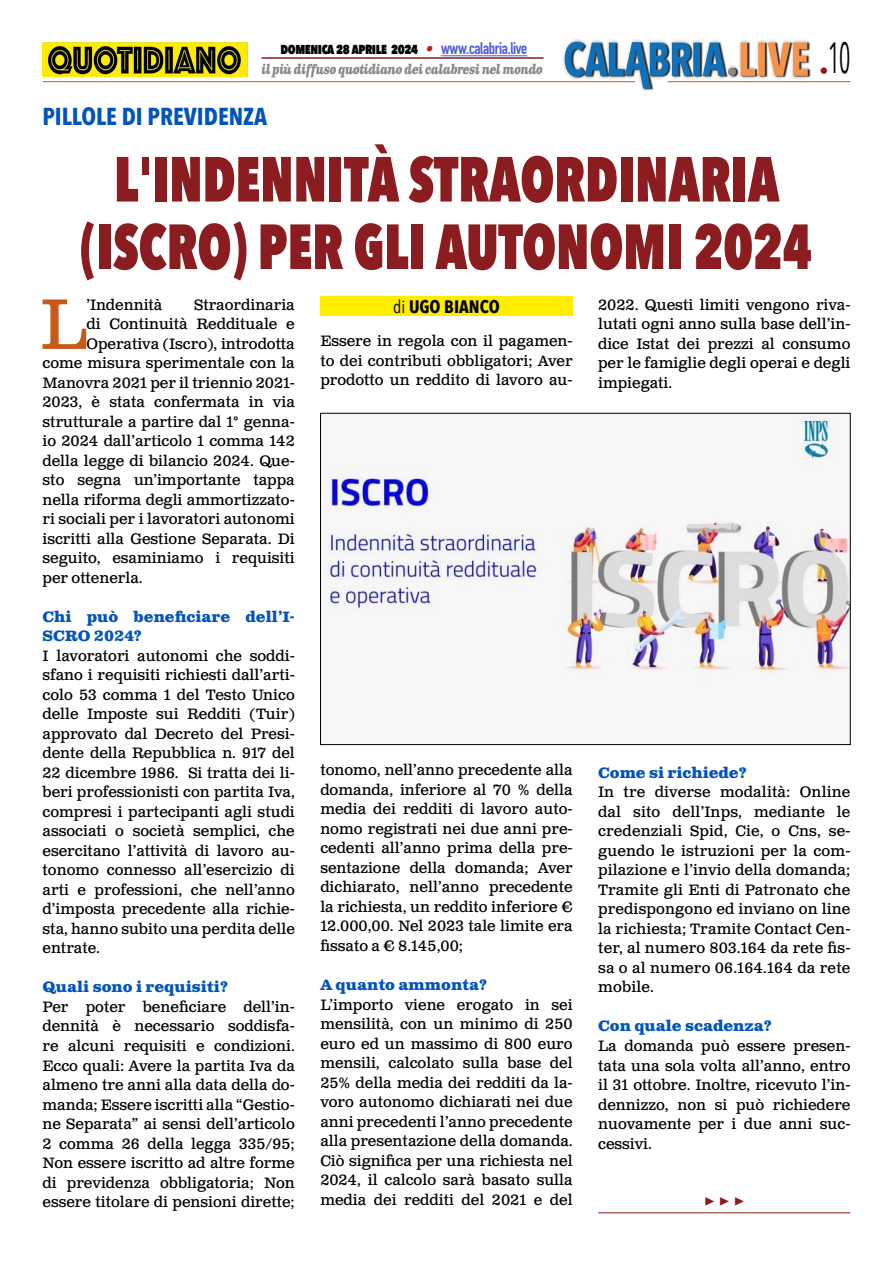
<style>
.page{position:relative;width:893px;height:1263px;background:#fff}
.page>*{position:absolute;margin:0;border:0;box-sizing:border-box;transform-origin:0 0}
.t1{font:71.25px "Clarendon Text Pro";color:#c85a19}
.t2{font:800 63px/67.5px "Avenir Next Condensed";color:#8b1c1f;text-align:center;scale:.84 1}
.t3{font:43.5px "Avenir Next Condensed";color:#000;scale:.55 1}
.t4{font:700 24.45px "Avenir Next Condensed";color:#0253ba}
.t5{font:700 18px "Avenir Next Condensed";color:#000}
.t6{font:700 18px "Minion Pro";color:#8b1c1f}
.t7{font:15px/19.5px "Clarendon Text Pro";color:#000;text-align:justify}
.t8{font:700 15px/19.5px "Clarendon Text Pro";color:#0253ba}
.t9{font:800 15px "Avenir Next Condensed";letter-spacing:-.03em;color:#000;scale:.9 1}
.t10{font:italic 700 13.5px "Clarendon Text Pro";letter-spacing:-.05em;color:#878787;scale:.79 1}
.s1{font-family:"Clarendon Text Pro";font-weight:700;font-style:italic;color:#ca181a}
.s2{font-family:"DIN Condensed";font-weight:700;font-size:16.5px;color:#4f5cd6}
.s3{font-weight:400}
</style>
<div class="page">
<img style="left:563px;top:39px;width:248px;height:51px">
<hr style="left:43px;top:81px;width:592px;height:1px;background:#c85a19">
<hr style="left:668px;top:81px;width:182px;height:1px;background:#c85a19">
<hr style="left:441px;top:55px;width:86px;height:1px;background:#4f5cd6">
<hr style="left:261px;top:57px;width:282px;height:2px;background:#8b1c1f">
<img style="left:43px;top:42px;width:204px;height:35px">
<div style="left:320px;top:296px;width:253px;height:20px;background:#ffed00"></div>
<hr style="left:598px;top:1212px;width:252px;height:1px;background:#8b1c1f">
<img style="left:325px;top:415px;width:523px;height:266px">
<p class="t9" style="left:281px;top:39px;width:276px">domenica 28 aprile 2024 <span class="s1">•</span> <span class="s2">www.calabria.live</span></p>
<p class="t10" style="left:261px;top:61px;width:358px">il più diffuso quotidiano dei calabresi nel mondo</p>
<h3 class="t4" style="left:42px;top:101px;width:226px">PILLOLE DI PREVIDENZA</h3>
<h3 class="t3" style="left:820px;top:20px;width:58px"><sub>•</sub>10</h3>
<h2 class="t2" style="left:80px;top:145px;width:873px">L'INDENNITÀ STRAORDINARIA (ISCRO) PER GLI AUTONOMI 2024</h2>
<h1 class="t1" style="left:40px;top:281px;width:48px">L</h1>
<p class="t7" style="left:86px;top:296px;width:77px">’Indennità</p>
<p class="t7" style="left:194px;top:296px;width:102px">Straordinaria</p>
<p class="t7" style="left:598px;top:296px;width:254px">2022. Questi limiti vengono riva&shy;lutati ogni anno sulla base dell’in&shy;dice Istat dei prezzi al consumo per le famiglie degli operai e degli impiegati.</p>
<p class="t5" style="left:393px;top:295px;width:108px"><span class="s3">di</span> UGO BIANCO</p>
<p class="t7" style="left:86px;top:315px;width:210px">di Continuità Reddituale e</p>
<p class="t7" style="left:86px;top:335px;width:210px">Operativa (Iscro), introdotta</p>
<p class="t7" style="left:43px;top:354px;width:254px">come misura sperimentale con la</p>
<p class="t7" style="left:43px;top:374px;width:254px">Manovra 2021 per il triennio 2021-</p>
<p class="t7" style="left:43px;top:393px;width:254px">2023, è stata confermata in via</p>
<p class="t7" style="left:43px;top:413px;width:254px">strutturale a partire dal 1° genna-</p>
<p class="t7" style="left:43px;top:432px;width:254px">io 2024 dall’articolo 1 comma 142</p>
<p class="t7" style="left:43px;top:452px;width:254px">della legge di bilancio 2024. Que-</p>
<p class="t7" style="left:43px;top:471px;width:254px">sto segna un’importante tappa</p>
<p class="t7" style="left:43px;top:491px;width:254px">nella riforma degli ammortizzato-</p>
<p class="t7" style="left:43px;top:510px;width:254px">ri sociali per i lavoratori autonomi</p>
<p class="t7" style="left:43px;top:530px;width:254px">iscritti alla Gestione Separata. Di</p>
<p class="t7" style="left:43px;top:549px;width:254px">seguito, esaminiamo i requisiti</p>
<p class="t7" style="left:43px;top:569px;width:102px">per ottenerla.</p>
<p class="t8" style="left:43px;top:608px;width:254px">Chi può beneficiare dell’I-<br>SCRO 2024?</p>
<p class="t7" style="left:43px;top:647px;width:254px">I lavoratori autonomi che soddi&shy;sfano i requisiti richiesti dall’arti&shy;colo 53 comma 1 del Testo Unico delle Imposte sui Redditi (Tuir) approvato dal Decreto del Presi&shy;dente della Repubblica n. 917 del 22 dicembre 1986. Si tratta dei li&shy;beri professionisti con partita Iva, compresi i partecipanti agli studi associati o società semplici, che esercitano l’attività di lavoro au&shy;tonomo connesso all’esercizio di arti e professioni, che nell’anno d’imposta precedente alla richie&shy;sta, hanno subito una perdita delle entrate.</p>
<p class="t8" style="left:43px;top:978px;width:187px">Quali sono i requisiti?</p>
<p class="t7" style="left:43px;top:998px;width:254px">Per poter beneficiare dell’in&shy;dennità è necessario soddisfa&shy;re alcuni requisiti e condizioni.<br>Ecco quali: Avere la partita Iva da almeno tre anni alla data della do&shy;manda; Essere iscritti alla “Gestio&shy;ne Separata” ai sensi dell’articolo 2 comma 26 della legga 335/95; Non essere iscritto ad altre forme di previdenza obbligatoria; Non essere titolare di pensioni dirette;</p>
<p class="t7" style="left:320px;top:332px;width:254px">Essere in regola con il pagamen&shy;to dei contributi obbligatori; Aver prodotto un reddito di lavoro au-</p>
<p class="t7" style="left:320px;top:761px;width:254px">tonomo, nell’anno precedente alla domanda, inferiore al 70 % della media dei redditi di lavoro auto&shy;nomo registrati nei due anni pre&shy;cedenti all’anno prima della pre&shy;sentazione della domanda; Aver dichiarato, nell’anno precedente la richiesta, un reddito inferiore € 12.000,00. Nel 2023 tale limite era fissato a € 8.145,00;</p>
<p class="t8" style="left:320px;top:976px;width:169px">A quanto ammonta?</p>
<p class="t7" style="left:320px;top:995px;width:254px">L’importo viene erogato in sei mensilità, con un minimo di 250 euro ed un massimo di 800 euro mensili, calcolato sulla base del 25% della media dei redditi da la&shy;voro autonomo dichiarati nei due anni precedenti l’anno precedente alla presentazione della domanda.<br>Ciò significa per una richiesta nel 2024, il calcolo sarà basato sulla media dei redditi del 2021 e del</p>
<p class="t8" style="left:598px;top:764px;width:150px">Come si richiede?</p>
<p class="t7" style="left:598px;top:783px;width:254px">In tre diverse modalità: Online dal sito dell’Inps, mediante le credenziali Spid, Cie, o Cns, se&shy;guendo le istruzioni per la com&shy;pilazione e l’invio della domanda; Tramite gli Enti di Patronato che predispongono ed inviano on line la richiesta; Tramite Contact Cen&shy;ter, al numero 803.164 da rete fis&shy;sa o al numero 06.164.164 da rete mobile.</p>
<p class="t8" style="left:598px;top:1017px;width:175px">Con quale scadenza?</p>
<p class="t7" style="left:598px;top:1037px;width:254px">La domanda può essere presen&shy;tata una sola volta all’anno, entro il 31 ottobre. Inoltre, ricevuto l’in&shy;dennizzo, non si può richiedere nuovamente per i due anni suc&shy;cessivi.</p>
<p class="t6" style="left:704px;top:1188px;width:42px">▶ ▶ ▶</p>
</div>
